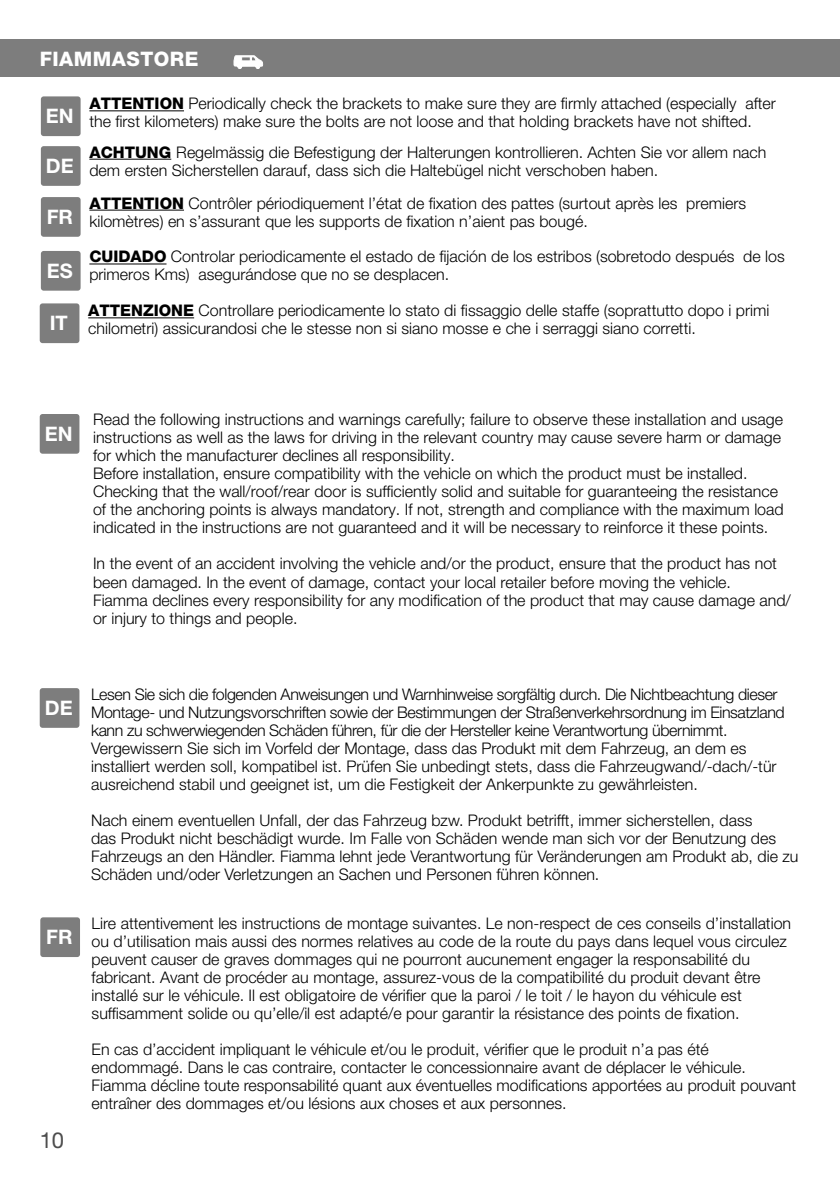
<style>
.page{position:relative;width:840px;height:1191px;background:#fff}
.page>*{position:absolute;margin:0;border:0;box-sizing:border-box;transform-origin:0 0}
.t1{font:22px "Helvetica Neue LT Std";color:#4d4d4d}
.t2{font:700 20px "Helvetica Neue LT Std";color:#fff}
.t3{font:800 20px "Helvetica Neue LT Std";letter-spacing:.025em;color:#fff}
.t4{font:300 16px/18px "Helvetica Neue LT Std";color:#000}
.t5{font:300 16px/18px "Helvetica Neue LT Std";letter-spacing:-.025em;color:#000}
.s1{font-weight:800}
</style>
<div class="page">
<div style="left:0;top:40px;width:839px;height:37px;background:#7d7d7d"></div>
<svg style="left:233px;top:55px;width:30px;height:14px"></svg>
<div style="left:41px;top:146px;width:40px;height:40px;background:#7d7d7d;border-radius:3px"></div>
<div style="left:41px;top:96px;width:40px;height:40px;background:#7d7d7d;border-radius:3px"></div>
<div style="left:41px;top:197px;width:40px;height:40px;background:#7d7d7d;border-radius:3px"></div>
<div style="left:41px;top:251px;width:40px;height:40px;background:#7d7d7d;border-radius:3px"></div>
<div style="left:40px;top:303px;width:39px;height:40px;background:#7d7d7d;border-radius:3px"></div>
<hr style="left:89px;top:159px;width:82px;height:1px;background:#000">
<hr style="left:89px;top:110px;width:95px;height:1px;background:#000">
<hr style="left:89px;top:210px;width:95px;height:1px;background:#000">
<hr style="left:89px;top:263px;width:77px;height:1px;background:#000">
<hr style="left:88px;top:317px;width:106px;height:1px;background:#000">
<div style="left:40px;top:414px;width:39px;height:40px;background:#7d7d7d;border-radius:3px"></div>
<div style="left:40px;top:688px;width:39px;height:40px;background:#7d7d7d;border-radius:3px"></div>
<div style="left:40px;top:917px;width:40px;height:40px;background:#7d7d7d;border-radius:3px"></div>
<p class="t3" style="left:40px;top:47px;width:160px">FIAMMASTORE</p>
<p class="t2" style="left:46px;top:104px;width:29px">EN</p>
<p class="t2" style="left:46px;top:154px;width:29px">DE</p>
<p class="t2" style="left:47px;top:204px;width:28px">FR</p>
<p class="t2" style="left:47px;top:258px;width:27px">ES</p>
<p class="t2" style="left:50px;top:311px;width:20px">IT</p>
<p class="t4" style="left:89px;top:94px;width:687px"><span class="s1">ATTENTION</span> Periodically check the brackets to make sure they are firmly attached (especially after the first kilometers) make sure the bolts are not loose and that holding brackets have not shifted.</p>
<p class="t4" style="left:89px;top:142px;width:678px"><span class="s1">ACHTUNG</span> Regelmässig die Befestigung der Halterungen kontrollieren. Achten Sie vor allem nach dem ersten Sicherstellen darauf, dass sich die Haltebügel nicht verschoben haben.</p>
<p class="t4" style="left:89px;top:193px;width:658px"><span class="s1">ATTENTION</span> Contrôler périodiquement l’état de fixation des pattes (surtout après les premiers kilomètres) en s’assurant que les supports de fixation n’aient pas bougé.</p>
<p class="t4" style="left:89px;top:247px;width:696px"><span class="s1">CUIDADO</span> Controlar periodicamente el estado de fijación de los estribos (sobretodo después de los primeros Kms) asegurándose que no se desplacen.</p>
<p class="t4" style="left:88px;top:301px;width:682px"><span class="s1">ATTENZIONE</span> Controllare periodicamente lo stato di fissaggio delle staffe (soprattutto dopo i primi chilometri) assicurandosi che le stesse non si siano mosse e che i serraggi siano corretti.</p>
<p class="t2" style="left:45px;top:421px;width:29px">EN</p>
<p class="t4" style="left:93px;top:410px;width:691px">Read the following instructions and warnings carefully; failure to observe these installation and usage instructions as well as the laws for driving in the relevant country may cause severe harm or damage for which the manufacturer declines all responsibility.<br>Before installation, ensure compatibility with the vehicle on which the product must be installed.<br>Checking that the wall/roof/rear door is sufficiently solid and suitable for guaranteeing the resistance of the anchoring points is always mandatory. If not, strength and compliance with the maximum load indicated in the instructions are not guaranteed and it will be necessary to reinforce it these points.</p>
<p class="t4" style="left:93px;top:554px;width:699px">In the event of an accident involving the vehicle and/or the product, ensure that the product has not been damaged. In the event of damage, contact your local retailer before moving the vehicle.<br>Fiamma declines every responsibility for any modification of the product that may cause damage and/ or injury to things and people.</p>
<p class="t2" style="left:45px;top:695px;width:29px">DE</p>
<p class="t2" style="left:46px;top:924px;width:28px">FR</p>
<h1 class="t1" style="left:40px;top:1126px;width:26px">10</h1>
<p class="t5" style="left:91px;top:684px;width:694px">Lesen Sie sich die folgenden Anweisungen und Warnhinweise sorgfältig durch. Die Nichtbeachtung dieser Montage- und Nutzungsvorschriften sowie der Bestimmungen der Straßenverkehrsordnung im Einsatzland kann zu schwerwiegenden Schäden führen, für die der Hersteller keine Verantwortung übernimmt.<br>Vergewissern Sie sich im Vorfeld der Montage, dass das Produkt mit dem Fahrzeug, an dem es installiert werden soll, kompatibel ist. Prüfen Sie unbedingt stets, dass die Fahrzeugwand/-dach/-tür ausreichend stabil und geeignet ist, um die Festigkeit der Ankerpunkte zu gewährleisten.</p>
<p class="t4" style="left:91px;top:810px;width:708px">Nach einem eventuellen Unfall, der das Fahrzeug bzw. Produkt betrifft, immer sicherstellen, dass<br>das Produkt nicht beschädigt wurde. Im Falle von Schäden wende man sich vor der Benutzung des Fahrzeugs an den Händler. Fiamma lehnt jede Verantwortung für Veränderungen am Produkt ab, die zu Schäden und/oder Verletzungen an Sachen und Personen führen können.</p>
<p class="t4" style="left:92px;top:913px;width:700px">Lire attentivement les instructions de montage suivantes. Le non-respect de ces conseils d’installation ou d’utilisation mais aussi des normes relatives au code de la route du pays dans lequel vous circulez peuvent causer de graves dommages qui ne pourront aucunement engager la responsabilité du fabricant. Avant de procéder au montage, assurez-vous de la compatibilité du produit devant être installé sur le véhicule. Il est obligatoire de vérifier que la paroi / le toit / le hayon du véhicule est suffisamment solide ou qu’elle/il est adapté/e pour garantir la résistance des points de fixation.</p>
<p class="t4" style="left:92px;top:1039px;width:705px">En cas d’accident impliquant le véhicule et/ou le produit, vérifier que le produit n’a pas été endommagé. Dans le cas contraire, contacter le concessionnaire avant de déplacer le véhicule.<br>Fiamma décline toute responsabilité quant aux éventuelles modifications apportées au produit pouvant entraîner des dommages et/ou lésions aux choses et aux personnes.</p>
</div>
